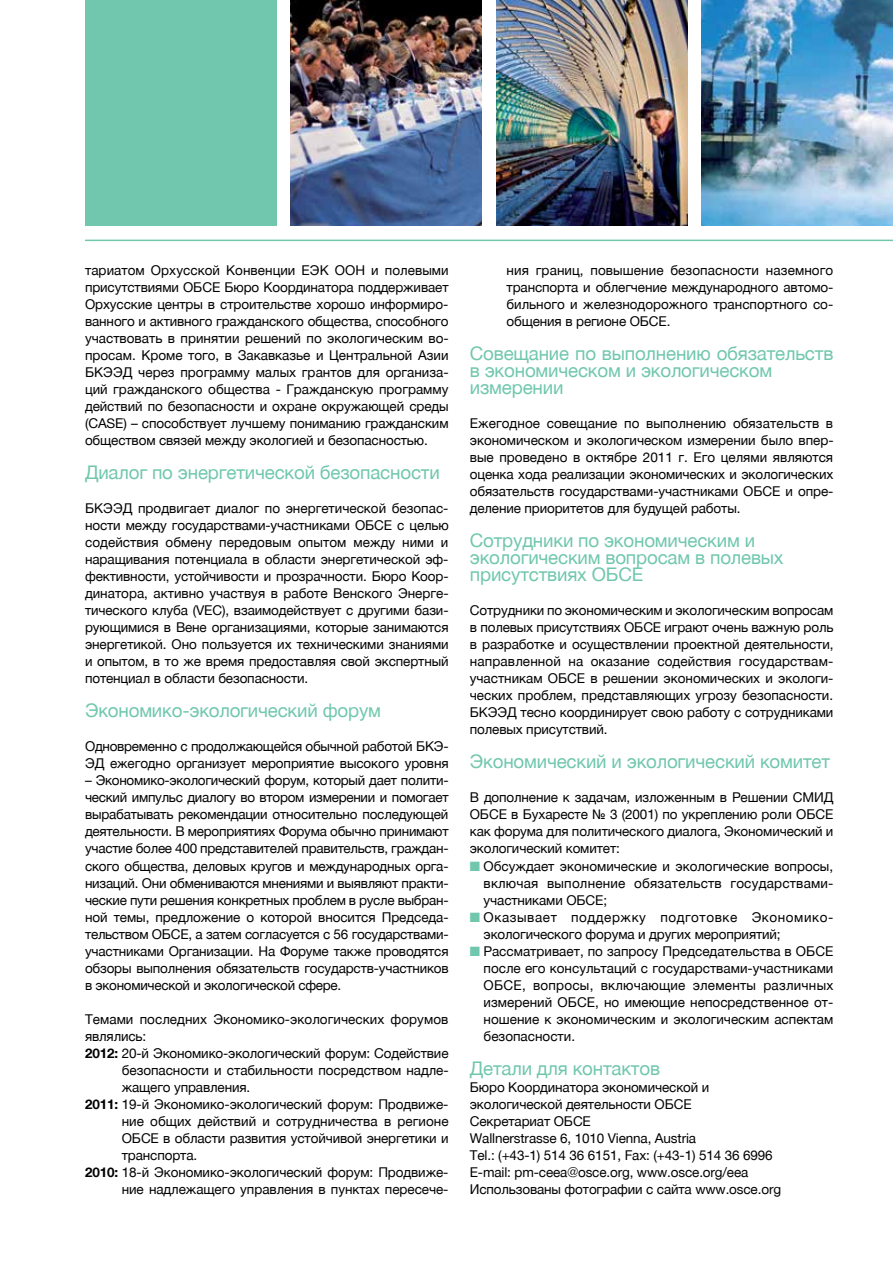
<style>
.page{position:relative;width:893px;height:1263px;background:#fff}
.page>*{position:absolute;margin:0;border:0;box-sizing:border-box;transform-origin:0 0}
.t1{font:18.75px/17px "Helvetica Neue LTCYR";letter-spacing:-.01em;color:#70c7ad}
.t2{font:13.5px/17px "Helvetica Neue LTCYR";letter-spacing:-.01em;color:#000;text-align:justify}
.t3{font:13.5px/17px "Helvetica Neue LTCYR";letter-spacing:.015em;color:#000}
.s1{font-weight:700}
.s2{color:#70c7ad}
</style>
<div class="page">
<div style="left:85px;top:0;width:191px;height:225px;background:#70c7ad"></div>
<hr style="left:85px;top:240px;width:808px;height:1px;background:#70c7ad">
<img style="left:291px;top:0;width:191px;height:225px">
<img style="left:496px;top:0;width:191px;height:225px">
<img style="left:702px;top:0;width:191px;height:225px">
<p class="t2" style="left:85px;top:262px;width:365px">тариатом Орхусской Конвенции ЕЭК ООН и полевыми присутствиями ОБСЕ Бюро Координатора поддерживает Орхусские центры в строительстве хорошо информиро&shy;ванного и активного гражданского общества, способного участвовать в принятии решений по экологическим во&shy;просам. Кроме того, в Закавказье и Центральной Азии БКЭЭД через программу малых грантов для организа&shy;ций гражданского общества - Гражданскую программу действий по безопасности и охране окружающей среды (CASE) – способствует лучшему пониманию гражданским обществом связей между экологией и безопасностью.</p>
<h1 class="t1" style="left:85px;top:464px;width:356px">Диалог по энергетической безопасности</h1>
<p class="t2" style="left:85px;top:500px;width:365px">БКЭЭД продвигает диалог по энергетической безопас&shy;ности между государствами-участниками ОБСЕ с целью содействия обмену передовым опытом между ними и наращивания потенциала в области энергетической эф&shy;фективности, устойчивости и прозрачности. Бюро Коор&shy;динатора, активно участвуя в работе Венского Энерге&shy;тического клуба (VEC), взаимодействует с другими бази&shy;рующимися в Вене организациями, которые занимаются энергетикой. Оно пользуется их техническими знаниями и опытом, в то же время предоставляя свой экспертный потенциал в области безопасности.</p>
<h1 class="t1" style="left:85px;top:702px;width:297px">Экономико-экологический форум</h1>
<p class="t2" style="left:85px;top:738px;width:365px">Одновременно с продолжающейся обычной работой БКЭ-<br>ЭД ежегодно организует мероприятие высокого уровня</p>
<p class="t2" style="left:85px;top:772px;width:365px">– Экономико-экологический форум, который дает полити&shy;ческий импульс диалогу во втором измерении и помогает вырабатывать рекомендации относительно последующей деятельности. В мероприятиях Форума обычно принимают участие более 400 представителей правительств, граждан&shy;ского общества, деловых кругов и международных орга&shy;низаций. Они обмениваются мнениями и выявляют практи&shy;ческие пути решения конкретных проблем в русле выбран&shy;ной темы, предложение о которой вносится Председа&shy;тельством ОБСЕ, а затем согласуется с 56 государствами&shy;участниками Организации. На Форуме также проводятся обзоры выполнения обязательств государств-участников в экономической и экологической сфере.</p>
<p class="t2" style="left:85px;top:1010px;width:365px">Темами последних Экономико-экологических форумов</p>
<p class="t2" style="left:85px;top:1027px;width:63px">являлись:</p>
<p class="t2" style="left:85px;top:1044px;width:365px"><span class="s1">2012:</span> 20-й Экономико-экологический форум: Содействие</p>
<p class="t2" style="left:122px;top:1061px;width:328px">безопасности и стабильности посредством надле-</p>
<p class="t2" style="left:122px;top:1078px;width:130px">жащего управления.</p>
<p class="t2" style="left:85px;top:1095px;width:365px"><span class="s1">2011:</span> 19-й Экономико-экологический форум: Продвиже-</p>
<p class="t2" style="left:122px;top:1112px;width:328px">ние общих действий и сотрудничества в регионе</p>
<p class="t2" style="left:122px;top:1129px;width:328px">ОБСЕ в области развития устойчивой энергетики и</p>
<p class="t2" style="left:122px;top:1146px;width:77px">транспорта.</p>
<p class="t2" style="left:85px;top:1163px;width:365px"><span class="s1">2010:</span> 18-й Экономико-экологический форум: Продвиже-</p>
<p class="t2" style="left:122px;top:1180px;width:328px">ние надлежащего управления в пунктах пересече-</p>
<p class="t2" style="left:507px;top:262px;width:328px">ния границ, повышение безопасности наземного транспорта и облегчение международного автомо&shy;бильного и железнодорожного транспортного со&shy;общения в регионе ОБСЕ.</p>
<h1 class="t1" style="left:470px;top:345px;width:365px">Совещание по выполнению обязательств в экономическом и экологическом измерении</h1>
<p class="t2" style="left:470px;top:415px;width:365px">Ежегодное совещание по выполнению обязательств в экономическом и экологическом измерении было впер&shy;вые проведено в октябре 2011 г. Его целями являются оценка хода реализации экономических и экологических обязательств государствами-участниками ОБСЕ и опре&shy;деление приоритетов для будущей работы.</p>
<h1 class="t1" style="left:470px;top:532px;width:315px">Сотрудники по экономическим и экологическим вопросам в полевых присутствиях ОБСЕ</h1>
<p class="t2" style="left:470px;top:602px;width:365px">Сотрудники по экономическим и экологическим вопросам в полевых присутствиях ОБСЕ играют очень важную роль в разработке и осуществлении проектной деятельности, направленной на оказание содействия государствам&shy;участникам ОБСЕ в решении экономических и экологи&shy;ческих проблем, представляющих угрозу безопасности.<br>БКЭЭД тесно координирует свою работу с сотрудниками полевых присутствий.</p>
<h1 class="t1" style="left:470px;top:753px;width:362px">Экономический и экологический комитет</h1>
<p class="t2" style="left:470px;top:789px;width:365px">В дополнение к задачам, изложенным в Решении СМИД ОБСЕ в Бухаресте № 3 (2001) по укреплению роли ОБСЕ как форума для политического диалога, Экономический и экологический комитет:</p>
<p class="t2" style="left:484px;top:857px;width:351px;text-indent:-14px"><span class="s2">■</span> Обсуждает экономические и экологические вопросы, включая выполнение обязательств государствами&shy;участниками ОБСЕ;</p>
<p class="t3" style="left:484px;top:908px;width:351px;text-indent:-14px"><span class="s2">■</span> Оказывает поддержку подготовке Экономико&shy;экологического форума и других мероприятий;</p>
<p class="t2" style="left:484px;top:942px;width:351px;text-indent:-14px"><span class="s2">■</span> Рассматривает, по запросу Председательства в ОБСЕ после его консультаций с государствами-участниками ОБСЕ, вопросы, включающие элементы различных измерений ОБСЕ, но имеющие непосредственное от&shy;ношение к экономическим и экологическим аспектам безопасности.</p>
<h1 class="t1" style="left:470px;top:1060px;width:192px">Детали для контактов</h1>
<p class="t2" style="left:470px;top:1078px;width:313px;text-align:left">Бюро Координатора экономической и экологической деятельности ОБСЕ<br>Секретариат ОБСЕ<br>Wallnerstrasse 6, 1010 Vienna, Austria<br>Tel.: (+43-1) 514 36 6151, Fax: (+43-1) 514 36 6996<br>E-mail: pm-ceea@osce.org, www.osce.org/eea Использованы фотографии с сайта www.osce.org</p>
</div>
